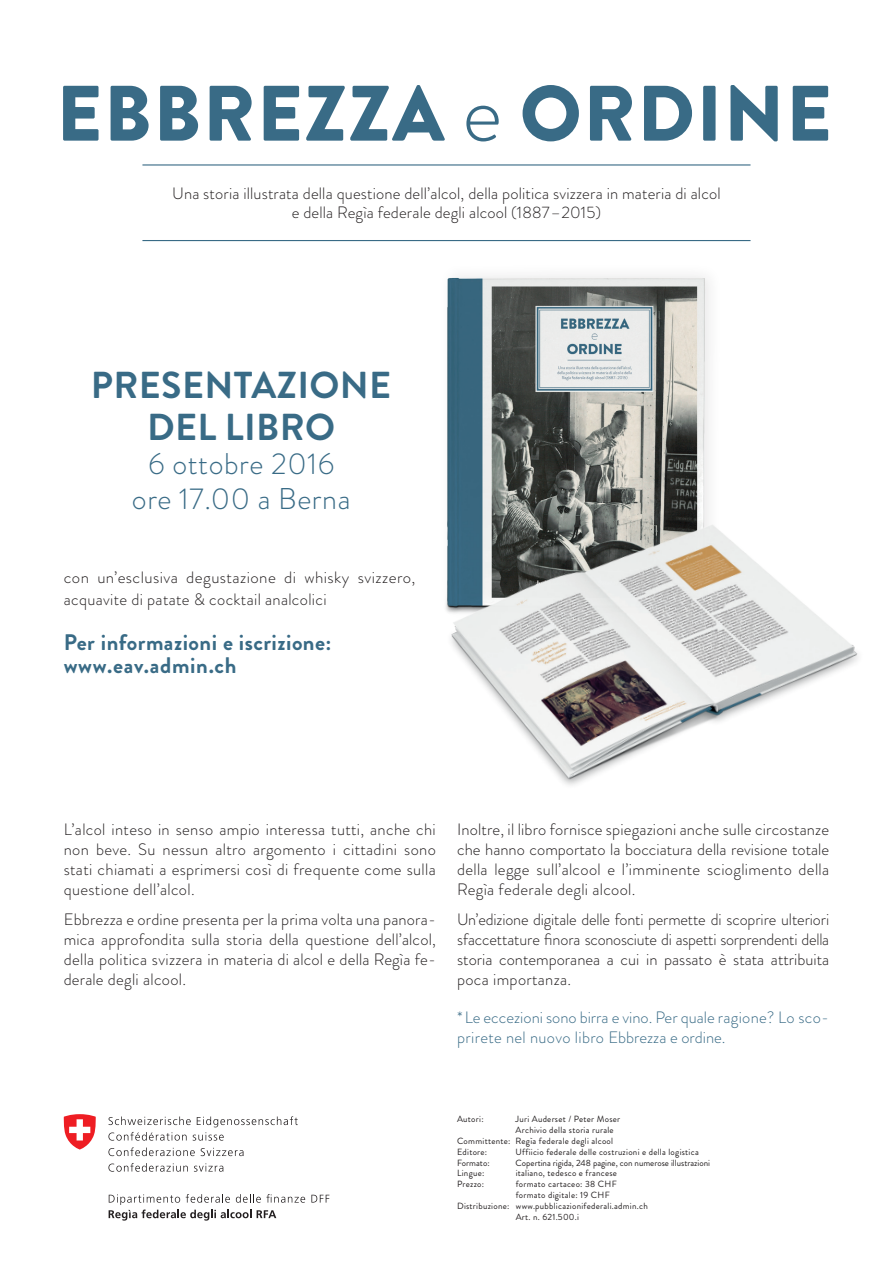
<style>
.page{position:relative;width:893px;height:1263px;background:#fff}
.page>*{position:absolute;margin:0;border:0;box-sizing:border-box;transform-origin:0 0}
.t1{font:900 78.3px "Brandon Grotesque";letter-spacing:.02em;color:#396b86}
.t2{font:700 37.5px/42px "Brandon Grotesque";letter-spacing:.01em;color:#396b86;text-align:center}
.t3{font:300 30px/34.5px "Brandon Grotesque";letter-spacing:.02em;color:#396b86;text-align:center}
.t4{font:700 22.5px/22.5px "Brandon Grotesque";letter-spacing:.02em;color:#396b86}
.t5{font:300 16.5px/19.8px "Brandon Grotesque";letter-spacing:.02em;color:#231f20;text-align:justify}
.t6{font:300 16.5px/19.8px "Brandon Grotesque";color:#396b86}
.t7{font:9px "Brandon Grotesque";letter-spacing:.03em;color:#231f20}
.t8{font:9px "Brandon Grotesque";color:#231f20}
.s1{font-weight:300;font-size:85.35px}
</style>
<div class="page">
<hr style="left:142px;top:164px;width:608px;height:2px;background:#396b86">
<hr style="left:142px;top:240px;width:608px;height:1px;background:#396b86">
<img style="left:238px;top:241px;width:513px;height:202px">
<img style="left:445px;top:443px;width:413px;height:342px">
<svg style="left:108px;top:1116px;width:190px;height:24px"></svg>
<svg style="left:108px;top:1147px;width:87px;height:9px"></svg>
<svg style="left:201px;top:1148px;width:43px;height:8px"></svg>
<svg style="left:108px;top:1163px;width:80px;height:9px"></svg>
<svg style="left:194px;top:1163px;width:29px;height:9px"></svg>
<svg style="left:311px;top:1195px;width:18px;height:7px"></svg>
<svg style="left:109px;top:1194px;width:196px;height:26px"></svg>
<svg style="left:64px;top:1114px;width:32px;height:35px"></svg>
<h1 class="t1" style="left:56px;top:58px;width:777px">EBBREZZA <span class="s1">e</span> ORDINE</h1>
<p class="t5" style="left:172px;top:183px;width:550px;text-align:center">Una storia illustrata della questione dell’alcol, della politica svizzera in materia di alcol e della Regìa federale degli alcool (1887–2015)</p>
<h2 class="t2" style="left:91px;top:364px;width:302px">PRESENTAZIONE<br>DEL LIBRO</h2>
<h3 class="t3" style="left:132px;top:447px;width:220px">6 ottobre 2016 ore 17.00 a Berna</h3>
<p class="t5" style="left:64px;top:566px;width:353px;line-height:22.5px">con un’esclusiva degustazione di whisky svizzero, acquavite di patate &amp; cocktail analcolici</p>
<h3 class="t4" style="left:64px;top:632px;width:269px">Per informazioni e iscrizione: www.eav.admin.ch</h3>
<p class="t5" style="left:64px;top:820px;width:374px">L’alcol inteso in senso ampio interessa tutti, anche chi non beve. Su nessun altro argomento i cittadini sono stati chiamati a esprimersi così di frequente come sulla questione dell’alcol.</p>
<p class="t5" style="left:64px;top:910px;width:374px">Ebbrezza e ordine presenta per la prima volta una panora&shy;mica approfondita sulla storia della questione dell’alcol, della politica svizzera in materia di alcol e della Regìa fe&shy;derale degli alcool.</p>
<p class="t5" style="left:457px;top:820px;width:374px">Inoltre, il libro fornisce spiegazioni anche sulle circostanze che hanno comportato la bocciatura della revisione totale della legge sull’alcool e l’imminente scioglimento della Regìa federale degli alcool.</p>
<p class="t5" style="left:457px;top:910px;width:374px">Un’edizione digitale delle fonti permette di scoprire ulteriori sfaccettature finora sconosciute di aspetti sorprendenti della storia contemporanea a cui in passato è stata attribuita poca importanza.</p>
<p class="t6" style="left:457px;top:1007px;width:374px">* Le eccezioni sono birra e vino. Per quale ragione? Lo sco&shy;prirete nel nuovo libro Ebbrezza e ordine.</p>
<p class="t7" style="left:457px;top:1113px;width:28px">Autori:</p>
<p class="t7" style="left:516px;top:1113px;width:106px">Juri Auderset / Peter Moser</p>
<p class="t7" style="left:516px;top:1124px;width:100px">Archivio della storia rurale</p>
<p class="t7" style="left:457px;top:1135px;width:158px">Committente: Regìa federale degli alcool</p>
<p class="t7" style="left:457px;top:1145px;width:32px">Editore:</p>
<p class="t7" style="left:516px;top:1145px;width:185px">Uffiicio federale delle costruzioni e della logistica</p>
<p class="t8" style="left:457px;top:1156px;width:34px">Formato:</p>
<p class="t8" style="left:516px;top:1156px;width:196px">Copertina rigida, 248 pagine, con numerose illustrazioni</p>
<p class="t7" style="left:457px;top:1167px;width:29px">Lingue:</p>
<p class="t7" style="left:516px;top:1167px;width:103px">italiano, tedesco e francese</p>
<p class="t7" style="left:457px;top:1178px;width:29px">Prezzo:</p>
<p class="t7" style="left:516px;top:1178px;width:103px">formato cartaceo: 38 CHF</p>
<p class="t7" style="left:516px;top:1189px;width:96px">formato digitale: 19 CHF</p>
<p class="t7" style="left:457px;top:1199px;width:192px">Distribuzione: www.pubblicazionifederali.admin.ch</p>
<p class="t7" style="left:516px;top:1210px;width:65px">Art. n. 621.500.i</p>
</div>
